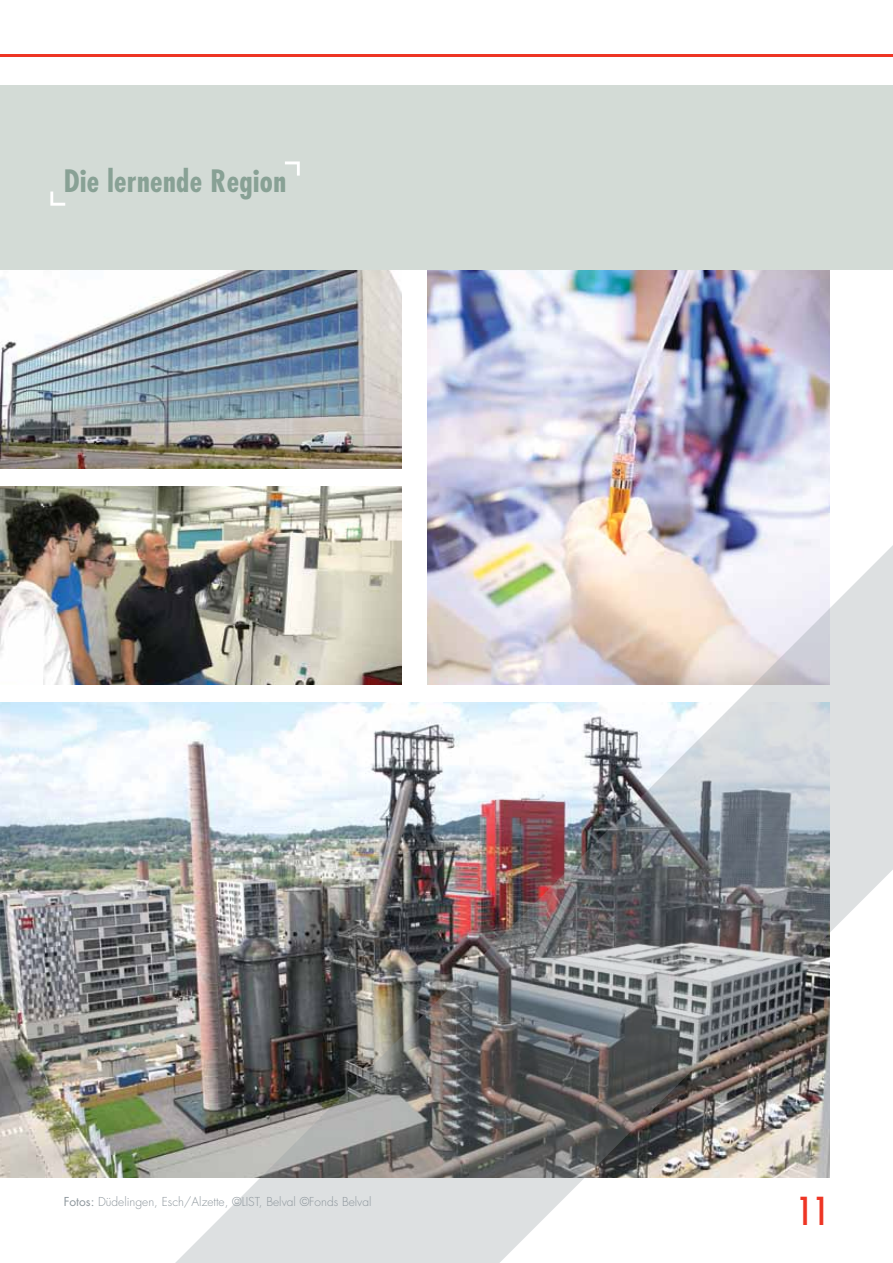
<style>
.page{position:relative;width:893px;height:1263px;background:#fff}
.page>*{position:absolute;margin:0;border:0;box-sizing:border-box;transform-origin:0 0}
.t1{font:condensed 37.5px "Futura";color:#ee3524}
.t2{font:700 condensed 30px "Futura";letter-spacing:.015em;color:#88a195}
.t3{font:300 12px "Futura";color:#8e979d}
.s1{font-weight:400}
</style>
<div class="page">
<img style="left:0;top:702px;width:162px;height:476px">
<img style="left:427px;top:270px;width:402px;height:262px">
<img style="left:0;top:486px;width:402px;height:198px">
<hr style="left:0;top:54px;width:893px;height:3px;background:#ee3524">
<img style="left:162px;top:532px;width:731px;height:731px">
<div style="left:0;top:85px;width:893px;height:185px;background:#d3dbd6"></div>
<svg style="left:50px;top:192px;width:15px;height:14px"></svg>
<svg style="left:285px;top:161px;width:15px;height:15px"></svg>
<img style="left:0;top:270px;width:402px;height:198px">
<h2 class="t2" style="left:64px;top:162px;width:224px">Die lernende Region</h2>
<p class="t3" style="left:64px;top:1194px;width:309px"><span class="s1">Fotos:</span> Düdelingen, Esch/Alzette, ©LIST, Belval ©Fonds Belval</p>
<h1 class="t1" style="left:798px;top:1187px;width:33px">11</h1>
</div>
